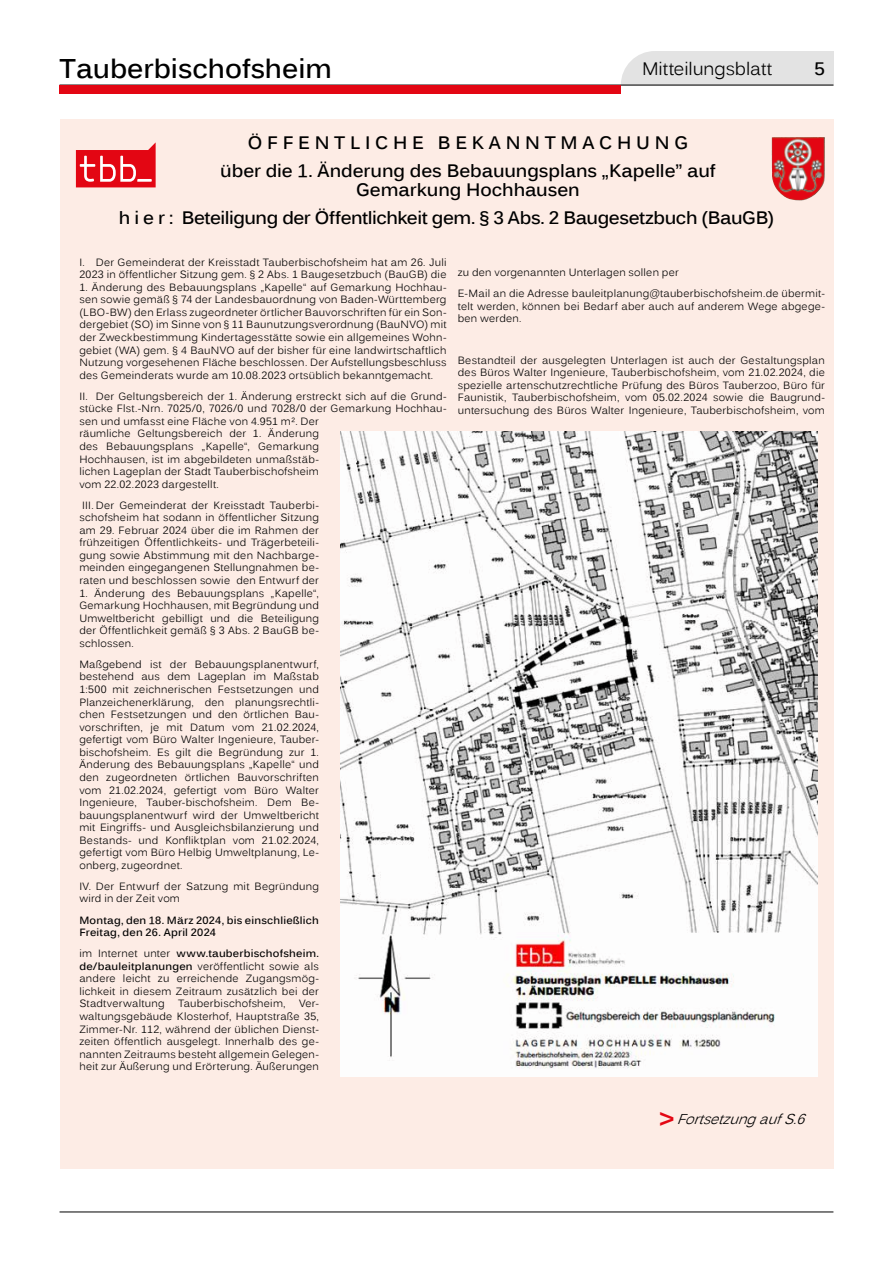
<style>
.page{position:relative;width:893px;height:1263px;background:#fff}
.page>*{position:absolute;margin:0;border:0;box-sizing:border-box;transform-origin:0 0}
.t1{font:700 27px "Kalinga";color:#000}
.t2{font:700 25.65px "Kalinga";color:#e30613}
.t3{font:700 18px/28px "Kalinga";letter-spacing:-.01em;color:#000;text-align:center}
.t4{font:18px "Kalinga";letter-spacing:-.005em;color:#000}
.t5{font:italic 14.25px "Kalinga";color:#000}
.t6{font:10.5px/12.6px "Kalinga";letter-spacing:.02em;color:#000;text-align:justify}
.t7{font:700 10.5px/12.6px "Kalinga";letter-spacing:.02em;color:#000}
.s1{font-weight:700}
</style>
<div class="page">
<hr style="left:60px;top:1211px;width:773px;height:1px;background:#000">
<svg style="left:60px;top:51px;width:773px;height:43px"></svg>
<div style="left:60px;top:119px;width:773px;height:1050px;background:#fdece5"></div>
<svg style="left:76px;top:142px;width:80px;height:45px"></svg>
<img style="left:772px;top:137px;width:41px;height:57px">
<img style="left:340px;top:431px;width:477px;height:645px">
<h1 class="t1" style="left:60px;top:51px;width:274px">Tauberbischofsheim</h1>
<h3 class="t4" style="left:642px;top:57px;width:132px">Mitteilungsblatt</h3>
<h3 class="t3" style="left:814px;top:57px;width:12px">5</h3>
<h3 class="t3" style="left:220px;top:130px;width:497px">Ö F F E N T L I C H E B E K A N N T M A C H U N G<br>über die 1. Änderung des Bebauungsplans „Kapelle” auf</h3>
<h3 class="t3" style="left:119px;top:178px;width:657px;text-align:left;text-indent:237px">Gemarkung Hochhausen<br>h i e r : Beteiligung der Öffentlichkeit gem. § 3 Abs. 2 Baugesetzbuch (BauGB)</h3>
<p class="t6" style="left:79px;top:257px;width:369px">I. Der Gemeinderat der Kreisstadt Tauberbischofsheim hat am 26. Juli<br>2023 in öffentlicher Sitzung gem. § 2 Abs. 1 Baugesetzbuch (BauGB) die</p>
<p class="t6" style="left:79px;top:282px;width:369px">1. Änderung des Bebauungsplans „Kapelle“ auf Gemarkung Hochhau&shy;sen sowie gemäß § 74 der Landesbauordnung von Baden-Württemberg (LBO-BW) den Erlass zugeordneter örtlicher Bauvorschriften für ein Son&shy;dergebiet (SO) im Sinne von § 11 Baunutzungsverordnung (BauNVO) mit der Zweckbestimmung Kindertagesstätte sowie ein allgemeines Wohn&shy;gebiet (WA) gem. § 4 BauNVO auf der bisher für eine landwirtschaftlich Nutzung vorgesehenen Fläche beschlossen. Der Aufstellungsbeschluss des Gemeinderats wurde am 10.08.2023 ortsüblich bekanntgemacht.</p>
<p class="t6" style="left:79px;top:391px;width:369px;text-align:left">II. Der Geltungsbereich der 1. Änderung erstreckt sich auf die Grund&shy;stücke Flst.-Nrn. 7025/0, 7026/0 und 7028/0 der Gemarkung Hochhau&shy;sen und umfasst eine Fläche von 4.951 m². Der<br>räumliche Geltungsbereich der 1. Änderung<br>des Bebauungsplans „Kapelle“, Gemarkung<br>Hochhausen, ist im abgebildeten unmaßstäb-<br>lichen Lageplan der Stadt Tauberbischofsheim<br>vom 22.02.2023 dargestellt.</p>
<p class="t6" style="left:79px;top:500px;width:241px">III. Der Gemeinderat der Kreisstadt Tauberbi&shy;schofsheim hat sodann in öffentlicher Sitzung am 29. Februar 2024 über die im Rahmen der frühzeitigen Öffentlichkeits- und Trägerbeteili&shy;gung sowie Abstimmung mit den Nachbarge&shy;meinden eingegangenen Stellungnahmen be&shy;raten und beschlossen sowie den Entwurf der</p>
<p class="t6" style="left:79px;top:588px;width:241px">1. Änderung des Bebauungsplans „Kapelle“, Gemarkung Hochhausen, mit Begründung und Umweltbericht gebilligt und die Beteiligung der Öffentlichkeit gemäß § 3 Abs. 2 BauGB be&shy;schlossen.</p>
<p class="t6" style="left:79px;top:659px;width:241px">Maßgebend ist der Bebauungsplanentwurf, bestehend aus dem Lageplan im Maßstab 1:500 mit zeichnerischen Festsetzungen und Planzeichenerklärung, den planungsrechtli&shy;chen Festsetzungen und den örtlichen Bau&shy;vorschriften, je mit Datum vom 21.02.2024, gefertigt vom Büro Walter Ingenieure, Tauber&shy;bischofsheim. Es gilt die Begründung zur 1.<br>Änderung des Bebauungsplans „Kapelle“ und den zugeordneten örtlichen Bauvorschriften vom 21.02.2024, gefertigt vom Büro Walter Ingenieure, Tauber-bischofsheim. Dem Be&shy;bauungsplanentwurf wird der Umweltbericht mit Eingriffs- und Ausgleichsbilanzierung und Bestands- und Konfliktplan vom 21.02.2024, gefertigt vom Büro Helbig Umweltplanung, Le&shy;onberg, zugeordnet.</p>
<p class="t6" style="left:79px;top:881px;width:241px">IV. Der Entwurf der Satzung mit Begründung wird in der Zeit vom</p>
<p class="t7" style="left:79px;top:914px;width:241px">Montag, den 18. März 2024, bis einschließlich<br>Freitag, den 26. April 2024</p>
<p class="t6" style="left:79px;top:948px;width:241px">im Internet unter <span class="s1">www.tauberbischofsheim. de/bauleitplanungen</span> veröffentlicht sowie als andere leicht zu erreichende Zugangsmög&shy;lichkeit in diesem Zeitraum zusätzlich bei der Stadtverwaltung</p>
<p class="t6" style="left:178px;top:998px;width:109px">Tauberbischofsheim,</p>
<p class="t6" style="left:79px;top:998px;width:241px;text-indent:220px">Ver&shy;waltungsgebäude Klosterhof, Hauptstraße 35, Zimmer-Nr. 112, während der üblichen Dienst&shy;zeiten öffentlich ausgelegt. Innerhalb des ge&shy;nannten Zeitraums besteht allgemein Gelegen&shy;heit zur Äußerung und Erörterung. Äußerungen</p>
<p class="t6" style="left:458px;top:263px;width:369px;line-height:21px">zu den vorgenannten Unterlagen sollen per<br>E-Mail an die Adresse bauleitplanung@tauberbischofsheim.de übermit-</p>
<p class="t6" style="left:458px;top:301px;width:369px">telt werden, können bei Bedarf aber auch auf anderem Wege abgege&shy;ben werden.</p>
<p class="t6" style="left:458px;top:355px;width:369px">Bestandteil der ausgelegten Unterlagen ist auch der Gestaltungsplan des Büros Walter Ingenieure, Tauberbischofsheim, vom 21.02.2024, die spezielle artenschutzrechtliche Prüfung des Büros Tauberzoo, Büro für Faunistik, Tauberbischofsheim, vom 05.02.2024 sowie die Baugrund&shy;untersuchung des Büros Walter Ingenieure, Tauberbischofsheim, vom</p>
<h2 class="t2" style="left:648px;top:1126px;width:16px;rotate:-90deg">v</h2>
<h3 class="t5" style="left:677px;top:1109px;width:137px">FortsetzungaufS.6</h3>
</div>
